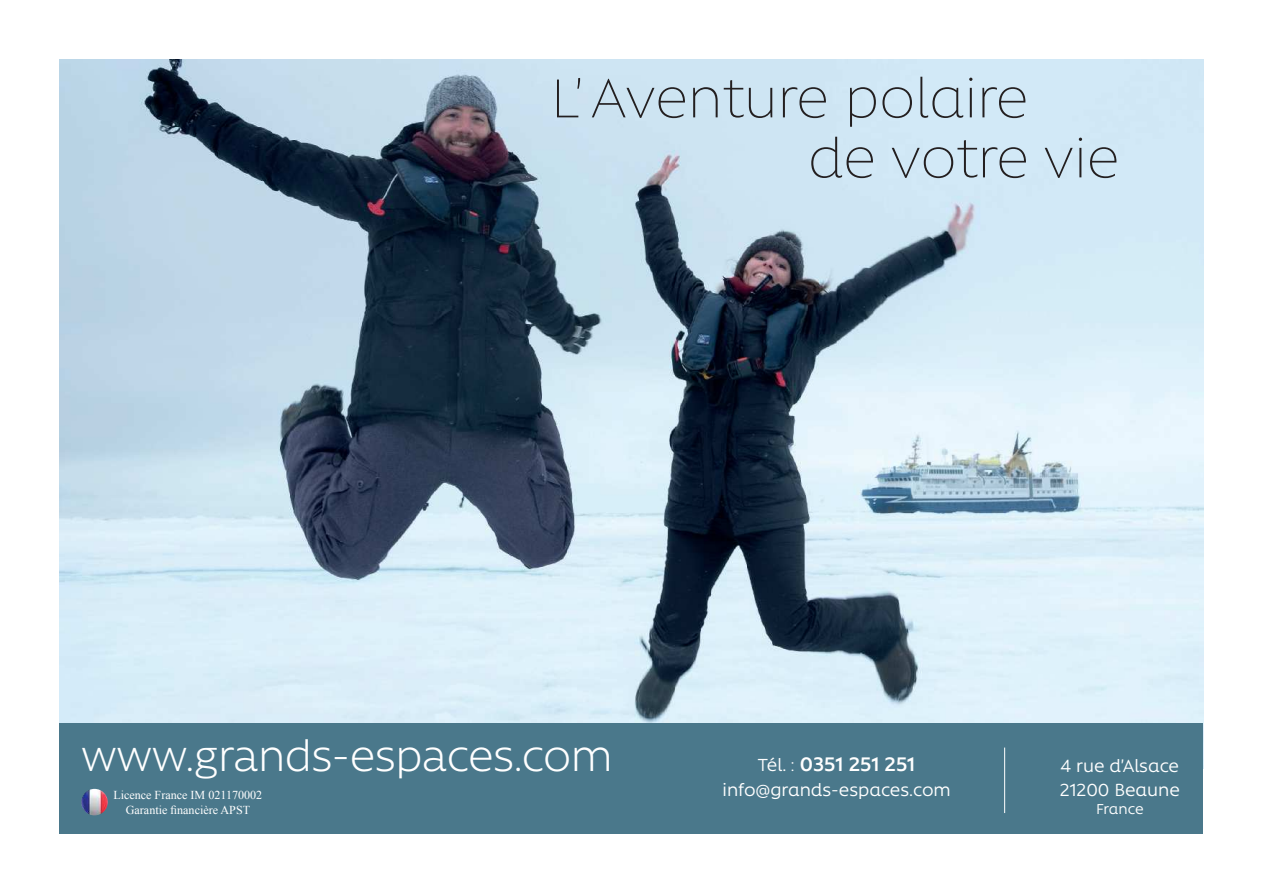
<style>
.page{position:relative;width:1263px;height:893px;background:#fff}
.page>*{position:absolute;margin:0;border:0;box-sizing:border-box;transform-origin:0 0}
.TEXT_TYTUL_20_NA_ZDJECIE{font:200 63px "Rawson Alt";color:#231f20}
.wstep_10_pkt{font:300 49.2px "Rawson";letter-spacing:-.01em;color:#fff}
.tytulik{font:600 22.5px "Rawson Alt";color:#fff}
.tytulik-2{font:20.1px "Rawson Alt";color:#fff}
.tytulik-3{font:16.5px "Rawson Alt";letter-spacing:-.01em;color:#fff}
.t1{font:12.15px "Times New Roman";color:#fff}
.s1{font-weight:400;font-size:20.1px}
</style>
<div class="page">
<img style="left:60px;top:60px;width:1143px;height:663px">
<div style="left:60px;top:723px;width:1143px;height:110px;background:#4a788b"></div>
<img style="left:81px;top:789px;width:27px;height:26px;border-radius:13px">
<hr style="left:1004px;top:747px;width:1px;height:66px;background:#fff">
<p class="TEXT_TYTUL_20_NA_ZDJECIE" style="left:551px;top:68px;width:479px">L’ Aventure polaire</p>
<p class="TEXT_TYTUL_20_NA_ZDJECIE" style="left:808px;top:128px;width:313px">de votre vie</p>
<p class="wstep_10_pkt" style="left:81px;top:730px;width:533px">www.grands-espaces.com</p>
<p class="t1" style="left:113px;top:787px;width:151px">Licence France IM 021170002</p>
<p class="t1" style="left:126px;top:802px;width:126px">Garantie financière APST</p>
<p class="tytulik" style="left:758px;top:752px;width:159px"><span class="s1">Tél. :</span> 0351 251 251</p>
<p class="tytulik-2" style="left:722px;top:780px;width:230px">info@grands-espaces.com</p>
<p class="tytulik-2" style="left:1060px;top:755px;width:120px">4 rue d’Alsace</p>
<p class="tytulik-2" style="left:1060px;top:779px;width:122px">21200 Beaune</p>
<p class="tytulik-3" style="left:1096px;top:800px;width:49px">France</p>
</div>
